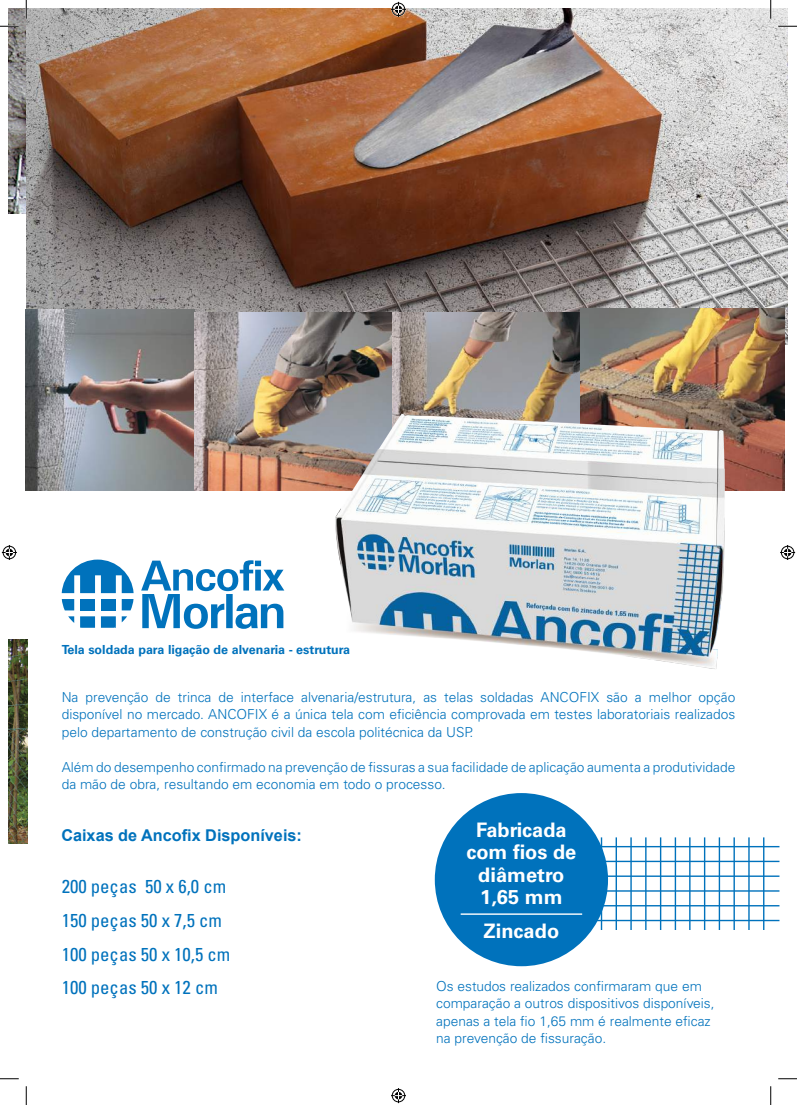
<style>
.page{position:relative;width:797px;height:1105px;background:#fff}
.page>*{position:absolute;margin:0;border:0;box-sizing:border-box;transform-origin:0 0}
.t1{font:700 20px/22.4px "Univers LT Std";color:#fff;text-align:center}
.t2{font:condensed 18.75px/33.8px "Univers LT Std";color:#0072bc}
.t3{font:700 16.25px "Arial";color:#0072bc}
.t4{font:300 13.75px/17.5px "Univers LT Std";color:#0072bc}
.t5{font:700 12.5px "Univers LT Std";color:#0072bc}
</style>
<div class="page">
<img style="left:9px;top:9px;width:17px;height:205px">
<div style="left:435px;top:793px;width:173px;height:173px;background:#0072bc;border-radius:50%"></div>
<img style="left:26px;top:9px;width:761px;height:335px">
<img style="left:194px;top:312px;width:386px;height:179px">
<img style="left:26px;top:310px;width:168px;height:181px">
<img style="left:580px;top:309px;width:204px;height:182px">
<svg style="left:141px;top:560px;width:143px;height:69px"></svg>
<svg style="left:80px;top:616px;width:15px;height:12px"></svg>
<svg style="left:101px;top:616px;width:15px;height:12px"></svg>
<div style="left:80px;top:599px;width:15px;height:11px;background:#0072bc"></div>
<svg style="left:62px;top:599px;width:12px;height:11px"></svg>
<svg style="left:62px;top:560px;width:72px;height:33px"></svg>
<svg style="left:68px;top:616px;width:6px;height:7px"></svg>
<div style="left:101px;top:599px;width:15px;height:11px;background:#0072bc"></div>
<svg style="left:122px;top:616px;width:5px;height:6px"></svg>
<svg style="left:122px;top:599px;width:11px;height:11px"></svg>
<img style="left:306px;top:396px;width:447px;height:273px">
<hr style="left:460px;top:913px;width:122px;height:2px;background:#fff">
<hr style="left:593px;top:846px;width:186px;height:1px;background:#0072bc">
<hr style="left:593px;top:861px;width:186px;height:1px;background:#0072bc">
<hr style="left:593px;top:875px;width:186px;height:2px;background:#0072bc">
<hr style="left:593px;top:890px;width:186px;height:2px;background:#0072bc">
<hr style="left:593px;top:905px;width:186px;height:1px;background:#0072bc">
<hr style="left:593px;top:920px;width:186px;height:1px;background:#0072bc">
<hr style="left:674px;top:837px;width:2px;height:93px;background:#0072bc">
<hr style="left:763px;top:837px;width:1px;height:93px;background:#0072bc">
<hr style="left:660px;top:837px;width:1px;height:93px;background:#0072bc">
<hr style="left:748px;top:837px;width:1px;height:93px;background:#0072bc">
<hr style="left:645px;top:837px;width:1px;height:93px;background:#0072bc">
<hr style="left:733px;top:837px;width:2px;height:93px;background:#0072bc">
<hr style="left:630px;top:837px;width:1px;height:93px;background:#0072bc">
<hr style="left:718px;top:837px;width:2px;height:93px;background:#0072bc">
<hr style="left:615px;top:837px;width:2px;height:93px;background:#0072bc">
<hr style="left:704px;top:837px;width:1px;height:93px;background:#0072bc">
<hr style="left:601px;top:837px;width:1px;height:93px;background:#0072bc">
<hr style="left:689px;top:837px;width:1px;height:93px;background:#0072bc">
<img style="left:9px;top:640px;width:19px;height:204px">
<svg style="left:0;top:25px;width:19px;height:2px"></svg>
<svg style="left:778px;top:25px;width:19px;height:2px"></svg>
<svg style="left:0;top:1078px;width:19px;height:1px"></svg>
<svg style="left:778px;top:1078px;width:19px;height:1px"></svg>
<svg style="left:25px;top:0;width:2px;height:19px"></svg>
<svg style="left:25px;top:1086px;width:2px;height:19px"></svg>
<svg style="left:770px;top:0;width:1px;height:19px"></svg>
<svg style="left:770px;top:1086px;width:1px;height:19px"></svg>
<svg style="left:391px;top:2px;width:15px;height:15px"></svg>
<svg style="left:391px;top:1088px;width:15px;height:15px"></svg>
<svg style="left:2px;top:545px;width:15px;height:15px"></svg>
<svg style="left:780px;top:545px;width:15px;height:15px"></svg>
<p class="t5" style="left:62px;top:642px;width:290px">Tela soldada para ligação de alvenaria - estrutura</p>
<p class="t4" style="left:62px;top:688px;width:675px;text-align:justify">Na prevenção de trinca de interface alvenaria/estrutura, as telas soldadas ANCOFIX são a melhor opção disponível no mercado. ANCOFIX é a única tela com eficiência comprovada em testes laboratoriais realizados pelo departamento de construção civil da escola politécnica da USP.</p>
<p class="t4" style="left:62px;top:758px;width:675px">Além do desempenho confirmado na prevenção de fissuras a sua facilidade de aplicação aumenta a produtividade da mão de obra, resultando em economia em todo o processo.</p>
<p class="t3" style="left:61px;top:825px;width:242px">Caixas de Ancofix Disponíveis:</p>
<h1 class="t1" style="left:466px;top:819px;width:111px">Fabricada com fios de diâmetro<br>1,65 mm</h1>
<h1 class="t1" style="left:483px;top:920px;width:77px">Zincado</h1>
<h2 class="t2" style="left:62px;top:869px;width:170px">200 peças 50 x 6,0 cm<br>150 peças 50 x 7,5 cm<br>100 peças 50 x 10,5 cm<br>100 peças 50 x 12 cm</h2>
<p class="t4" style="left:436px;top:977px;width:280px">Os estudos realizados confirmaram que em comparação a outros dispositivos disponíveis, apenas a tela fio 1,65 mm é realmente eficaz na prevenção de fissuração.</p>
</div>
